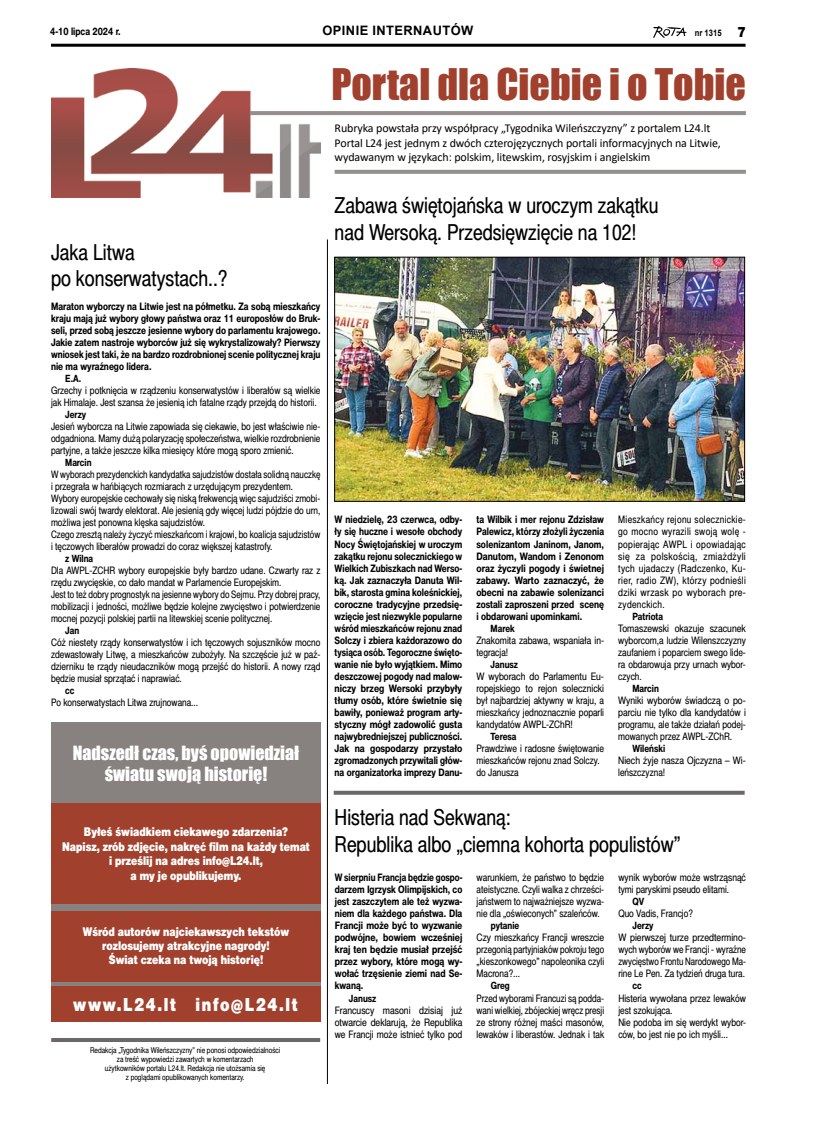
<style>
.page{position:relative;width:814px;height:1126px;background:#fff}
.page>*{position:absolute;margin:0;border:0;box-sizing:border-box;transform-origin:0 0}
.t1{font:40px "Impact";color:#a0402d}
.t2{font:22px/26.4px "Switzer Cnd EFN";color:#000}
.t3{font:18px/21.6px "Impact";color:#fff;text-align:center}
.t4{font:18px "Switzer Cnd EFN Black";letter-spacing:.09em;color:#fff}
.t5{font:700 13px "Arial";letter-spacing:.035em;color:#000}
.t6{font:12px/14.4px "Switzer Cnd EFN Black";color:#fff;text-align:center}
.t7{font:12px/14.4px "Calibri";letter-spacing:-.01em;color:#000}
.t8{font:10.3px/12px "Switzer Cnd EFN";color:#000}
.t9{font:700 10.3px/12px "Switzer Cnd EFN";color:#000;text-align:justify}
.t10{font:10.3px/12px "Switzer Cnd EFN";color:#000;text-align:justify;scale:1.04 1}
.t11{font:700 10px "Switzer Cnd EFN";color:#000}
.t12{font:700 9px "Arial";color:#000;scale:.85 1}
.t13{font:8px/9px "Switzer Cnd EFN";color:#000;text-align:center}
.s1{font-family:"Switzer EFN Black";font-weight:400;font-size:14px}
</style>
<div class="page">
<img style="left:653px;top:27px;width:33px;height:11px">
<hr style="left:51px;top:44px;width:694px;height:3px;background:#000">
<img style="left:51px;top:68px;width:269px;height:129px">
<hr style="left:250px;top:111px;width:496px;height:4px;background:#948f8d">
<svg style="left:334px;top:170px;width:412px;height:4px;background:#989492"></svg>
<hr style="left:327px;top:239px;width:1px;height:844px;background:#000">
<div style="left:51px;top:722px;width:270px;height:282px;background:#878180"></div>
<div style="left:52px;top:803px;width:269px;height:101px;background:#a0402d"></div>
<div style="left:52px;top:911px;width:269px;height:70px;background:#a0402d"></div>
<div style="left:51px;top:986px;width:270px;height:35px;background:#a0402d"></div>
<svg style="left:51px;top:1038px;width:269px;height:3px"></svg>
<img style="left:336px;top:259px;width:406px;height:240px">
<div style="left:334px;top:257px;width:410px;height:244px;border:1px solid #000"></div>
<svg style="left:334px;top:790px;width:410px;height:4px;background:#888484"></svg>
<p class="t9" style="left:50px;top:26px;width:72px">4-10 lipca 2024 r.</p>
<p class="t5" style="left:322px;top:22px;width:152px">OPINIE INTERNAUTÓW</p>
<p class="t12" style="left:694px;top:26px;width:62px">NR 1315 <span class="s1">7</span></p>
<h1 class="t1" style="left:331px;top:53px;width:416px">Portal dla Ciebie i o Tobie</h1>
<p class="t7" style="left:334px;top:121px;width:388px">Rubryka powstała przy współpracy „Tygodnika Wileńszczyzny” z portalem L24.lt<br>Portal L24 jest jednym z dwóch czterojęzycznych portali informacyjnych na Litwie, wydawanym w językach: polskim, litewskim, rosyjskim i angielskim</p>
<h2 class="t2" style="left:51px;top:239px;width:178px">Jaka Litwa<br>po konserwatystach..?</h2>
<p class="t9" style="left:51px;top:300px;width:271px">Maraton wyborczy na Litwie jest na półmetku. Za sobą mieszkańcy kraju mają już wybory głowy państwa oraz 11 europosłów do Bruk&shy;seli, przed sobą jeszcze jesienne wybory do parlamentu krajowego.<br>Jakie zatem nastroje wyborców już się wykrystalizowały? Pierwszy wniosek jest taki, że na bardzo rozdrobnionej scenie politycznej kraju nie ma wyraźnego lidera.</p>
<p class="t11" style="left:65px;top:372px;width:17px">E.A.</p>
<p class="t8" style="left:51px;top:385px;width:271px">Grzechy i potknięcia w rządzeniu konserwatystów i liberałów są wielkie jak Himalaje. Jest szansa że jesienią ich fatalne rządy przejdą do historii.</p>
<p class="t11" style="left:65px;top:408px;width:23px">Jerzy</p>
<p class="t8" style="left:51px;top:421px;width:271px;text-align:justify">Jesień wyborcza na Litwie zapowiada się ciekawie, bo jest właściwie nie&shy;odgadniona. Mamy dużą polaryzację społeczeństwa, wielkie rozdrobnienie partyjne, a także jeszcze kilka miesięcy które mogą sporo zmienić.</p>
<p class="t11" style="left:65px;top:456px;width:28px">Marcin</p>
<p class="t8" style="left:51px;top:469px;width:271px">W wyborach prezydenckich kandydatka sajudzistów dostała solidną nauczkę i przegrała w hańbiących rozmiarach z urzędującym prezydentem.<br>Wybory europejskie cechowały się niską frekwencją więc sajudziści zmobi&shy;lizowali swój twardy elektorat. Ale jesienią gdy więcej ludzi pójdzie do urn, możliwa jest ponowna klęska sajudzistów.<br>Czego zresztą należy życzyć mieszkańcom i krajowi, bo koalicja sajudzistów i tęczowych liberałów prowadzi do coraz większej katastrofy.</p>
<p class="t11" style="left:65px;top:552px;width:30px">z Wilna</p>
<p class="t8" style="left:51px;top:565px;width:271px">Dla AWPL-ZCHR wybory europejskie były bardzo udane. Czwarty raz z rzędu zwycięskie, co dało mandat w Parlamencie Europejskim.<br>Jest to też dobry prognostyk na jesienne wybory do Sejmu. Przy dobrej pracy, mobilizacji i jedności, możliwe będzie kolejne zwycięstwo i potwierdzenie mocnej pozycji polskiej partii na litewskiej scenie politycznej.</p>
<p class="t11" style="left:65px;top:624px;width:16px">Jan</p>
<p class="t8" style="left:51px;top:637px;width:271px;text-align:justify">Cóż niestety rządy konserwatystów i ich tęczowych sojuszników mocno zdewastowały Litwę, a mieszkańców zubożyły. Na szczęście już w paź&shy;dzierniku te rządy nieudaczników mogą przejść do historii. A nowy rząd będzie musiał sprzątać i naprawiać.</p>
<p class="t11" style="left:65px;top:684px;width:11px">cc</p>
<p class="t8" style="left:51px;top:697px;width:149px">Po konserwatystach Litwa zrujnowana...</p>
<h3 class="t3" style="left:73px;top:741px;width:228px">Nadszedł czas, byś opowiedział światu swoją historię!</h3>
<p class="t6" style="left:62px;top:825px;width:249px">Byłeś świadkiem ciekawego zdarzenia?<br>Napisz, zrób zdjęcie, nakręć film na każdy temat i prześlij na adres info@L24.lt,<br>a my je opublikujemy.</p>
<p class="t6" style="left:83px;top:924px;width:208px">Wśród autorów najciekawszych tekstów rozlosujemy atrakcyjne nagrody!<br>Świat czeka na twoją historię!</p>
<h3 class="t4" style="left:73px;top:993px;width:226px">www.L24.lt info@L24.lt</h3>
<p class="t13" style="left:90px;top:1045px;width:192px">Redakcja „Tygodnika Wileńszczyzny” nie ponosi odpowiedzialności za treść wypowiedzi zawartych w komentarzach<br>użytkowników portalu L24.lt. Redakcja nie utożsamia się<br>z poglądami opublikowanych komentarzy.</p>
<h2 class="t2" style="left:334px;top:193px;width:325px">Zabawa świętojańska w uroczym zakątku nad Wersoką. Przedsięwzięcie na 102!</h2>
<p class="t9" style="left:334px;top:514px;width:129px">W niedzielę, 23 czerwca, odby&shy;ły się huczne i wesołe obchody Nocy Świętojańskiej w uroczym zakątku rejonu solecznickiego w Wielkich Zubiszkach nad Werso&shy;ką. Jak zaznaczyła Danuta Wil&shy;bik, starosta gmina koleśnickiej, coroczne tradycyjne przedsię&shy;wzięcie jest niezwykle popularne wśród mieszkańców rejonu znad Solczy i zbiera każdorazowo do tysiąca osób. Tegoroczne święto&shy;wanie nie było wyjątkiem. Mimo deszczowej pogody nad malow&shy;niczy brzeg Wersoki przybyły tłumy osób, które świetnie się bawiły, ponieważ program arty&shy;styczny mógł zadowolić gusta najwybredniejszej publiczności.<br>Jak na gospodarzy przystało zgromadzonych przywitali głów&shy;na organizatorka imprezy Danu-</p>
<p class="t9" style="left:476px;top:514px;width:129px">ta Wilbik i mer rejonu Zdzisław Palewicz, którzy złożyli życzenia solenizantom Janinom, Janom, Danutom, Wandom i Zenonom oraz życzyli pogody i świetnej zabawy. Warto zaznaczyć, że obecni na zabawie solenizanci zostali zaproszeni przed scenę i obdarowani upominkami.</p>
<p class="t11" style="left:490px;top:621px;width:26px">Marek</p>
<p class="t8" style="left:476px;top:634px;width:129px">Znakomita zabawa, wspaniała in&shy;tegracja!</p>
<p class="t11" style="left:490px;top:657px;width:29px">Janusz</p>
<p class="t10" style="left:476px;top:670px;width:124px">W wyborach do Parlamentu Eu&shy;ropejskiego to rejon solecznicki był najbardziej aktywny w kraju, a mieszkańcy jednoznacznie poparli kandydatów AWPL-ZChR!</p>
<p class="t11" style="left:490px;top:729px;width:27px">Teresa</p>
<p class="t8" style="left:476px;top:742px;width:129px">Prawdziwe i radosne świętowanie mieszkańców rejonu znad Solczy. do Janusza</p>
<p class="t8" style="left:618px;top:514px;width:129px;text-align:justify">Mieszkańcy rejonu solecznickie&shy;go mocno wyrazili swoją wolę - popierając AWPL i opowiadając się za polskością, zmiażdżyli tych ujadaczy (Radczenko, Ku&shy;rier, radio ZW), którzy podnieśli dziki wrzask po wyborach pre&shy;zydenckich.</p>
<p class="t11" style="left:632px;top:609px;width:32px">Patriota</p>
<p class="t10" style="left:618px;top:622px;width:124px">Tomaszewski okazuje szacunek wyborcom,a ludzie Wilenszczyzny zaufaniem i poparciem swego lide&shy;ra obdarowuja przy urnach wybor&shy;czych.</p>
<p class="t11" style="left:632px;top:681px;width:28px">Marcin</p>
<p class="t10" style="left:618px;top:694px;width:124px">Wyniki wyborów świadczą o po&shy;parciu nie tylko dla kandydatów i programu, ale także działań podej&shy;mowanych przez AWPL-ZChR.</p>
<p class="t11" style="left:632px;top:741px;width:34px">Wileński</p>
<p class="t10" style="left:618px;top:754px;width:124px">Niech żyje nasza Ojczyzna – Wi&shy;leńszczyzna!</p>
<h2 class="t2" style="left:334px;top:804px;width:347px">Histeria nad Sekwaną:<br>Republika albo „ciemna kohorta populistów”</h2>
<p class="t9" style="left:335px;top:871px;width:129px">W sierpniu Francja będzie gospo&shy;darzem Igrzysk Olimpijskich, co jest zaszczytem ale też wyzwa&shy;niem dla każdego państwa. Dla Francji może być to wyzwanie podwójne, bowiem wcześniej kraj ten będzie musiał przejść przez wybory, które mogą wy&shy;wołać trzęsienie ziemi nad Se&shy;kwaną.</p>
<p class="t11" style="left:349px;top:991px;width:29px">Janusz</p>
<p class="t10" style="left:335px;top:1004px;width:124px">Francuscy masoni dzisiaj już otwarcie deklarują, że Republika we Francji może istnieć tylko pod</p>
<p class="t8" style="left:476px;top:872px;width:129px;text-align:justify">warunkiem, że państwo to będzie ateistyczne. Czyli walka z chrześci&shy;jaństwem to najważniejsze wyzwa&shy;nie dla „oświeconych” szaleńców.</p>
<p class="t11" style="left:491px;top:919px;width:30px">pytanie</p>
<p class="t10" style="left:476px;top:932px;width:124px">Czy mieszkańcy Francji wreszcie przegonią partyjniaków pokroju tego „kieszonkowego” napoleonika czyli Macrona?...</p>
<p class="t11" style="left:491px;top:979px;width:21px">Greg</p>
<p class="t8" style="left:476px;top:992px;width:129px;text-align:justify">Przed wyborami Francuzi są podda&shy;wani wielkiej, zbójeckiej wręcz presji ze strony różnej maści masonów, lewaków i liberastów. Jednak i tak</p>
<p class="t8" style="left:618px;top:872px;width:129px">wynik wyborów może wstrząsnąć tymi paryskimi pseudo elitami.</p>
<p class="t11" style="left:632px;top:895px;width:13px">QV</p>
<p class="t8" style="left:618px;top:908px;width:76px">Quo Vadis, Francjo?</p>
<p class="t11" style="left:632px;top:919px;width:23px">Jerzy</p>
<p class="t10" style="left:618px;top:932px;width:124px">W pierwszej turze przedtermino&shy;wych wyborów we Francji - wyraźne zwycięstwo Frontu Narodowego Ma&shy;rine Le Pen. Za tydzień druga tura.</p>
<p class="t11" style="left:632px;top:979px;width:11px">cc</p>
<p class="t8" style="left:618px;top:992px;width:129px">Histeria wywołana przez lewaków jest szokująca.<br>Nie podoba im się werdykt wybor&shy;ców, bo jest nie po ich myśli...</p>
</div>
